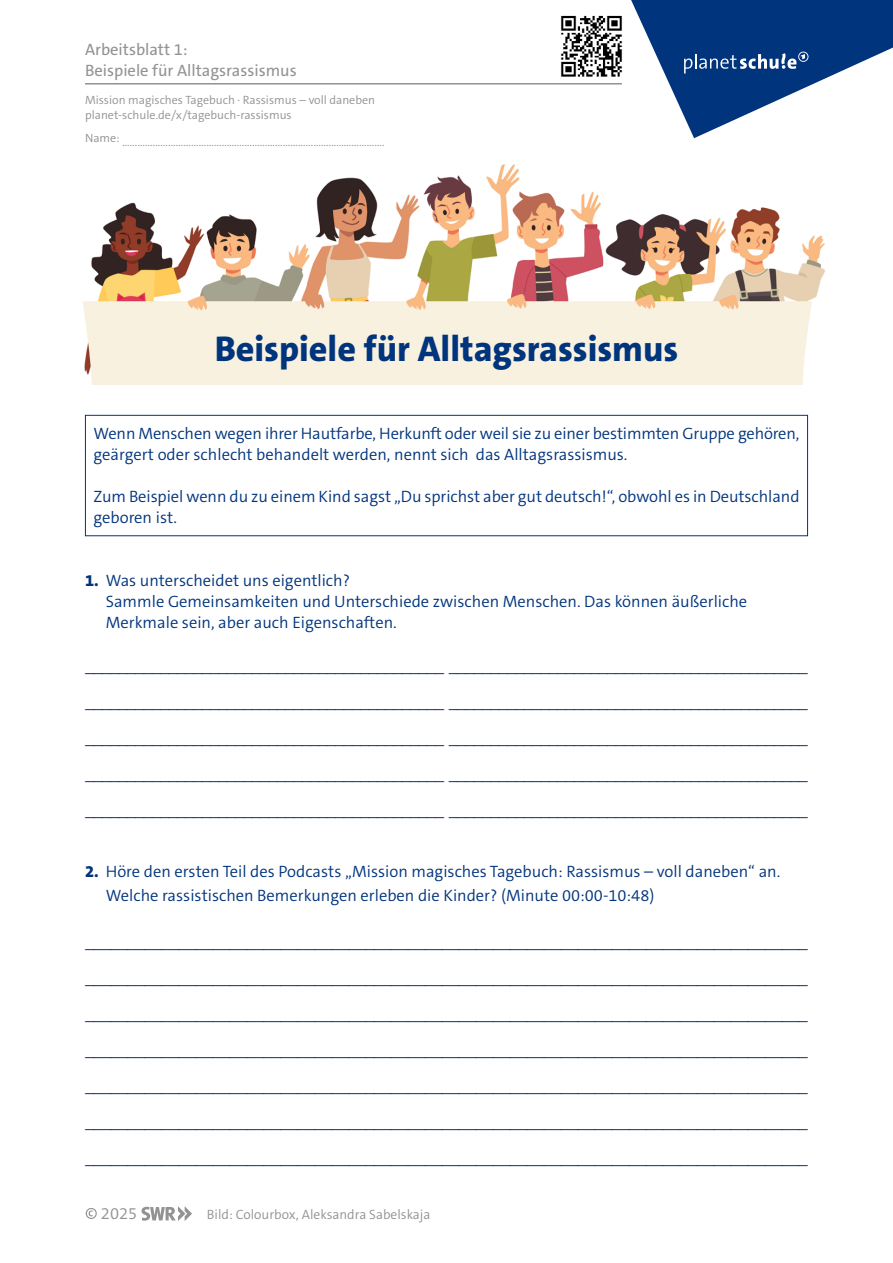
<style>
.page{position:relative;width:893px;height:1263px;background:#fff}
.page>*{position:absolute;margin:0;border:0;box-sizing:border-box;transform-origin:0 0}
.t1{font:800 36px "The Sans C5";color:#00347d}
.t2{font:300 16.5px/36px "The Sans C5";color:#00347d}
.t3{font:16.5px/21px "The Sans C5";color:#929292}
.t4{font:300 16.5px "The Sans C5";color:#929292}
.t5{font:300 13.5px "The Sans C5";color:#929292}
.t6{font:300 12px/15px "The Sans C5";color:#929292}
.s1{font-weight:800}
</style>
<div class="page">
<svg style="left:631px;top:0;width:262px;height:138px"></svg>
<hr style="left:85px;top:83px;width:537px;height:2px;background:#929292">
<svg style="left:86px;top:1208px;width:11px;height:11px"></svg>
<svg style="left:141px;top:1206px;width:51px;height:15px"></svg>
<img style="left:83px;top:164px;width:742px;height:220px">
<div style="left:85px;top:415px;width:723px;height:121px;border:1px solid #00347d"></div>
<img style="left:561px;top:15px;width:61px;height:62px">
<p class="t3" style="left:85px;top:39px;width:213px">Arbeitsblatt 1:<br>Beispiele für Alltagsrassismus</p>
<p class="t6" style="left:85px;top:93px;width:291px">Mission magisches Tagebuch ⋅ Rassismus – voll daneben planet-schule.de/x/tagebuch-rassismus</p>
<p class="t6" style="left:85px;top:135px;width:301px">Name: .......................................................................................................</p>
<h1 class="t1" style="left:215px;top:325px;width:465px">Beispiele für Alltagsrassismus</h1>
<p class="t2" style="left:94px;top:423px;width:707px;line-height:21px">Wenn Menschen wegen ihrer Hautfarbe, Herkunft oder weil sie zu einer bestimmten Gruppe gehören, geärgert oder schlecht behandelt werden, nennt sich das Alltagsrassismus.</p>
<p class="t2" style="left:94px;top:486px;width:707px;line-height:21px">Zum Beispiel wenn du zu einem Kind sagst „Du sprichst aber gut deutsch!“, obwohl es in Deutschland geboren ist.</p>
<p class="t2" style="left:106px;top:570px;width:643px;line-height:21px;text-indent:-21px"><span class="s1">1.</span> Was unterscheidet uns eigentlich?<br>Sammle Gemeinsamkeiten und Unterschiede zwischen Menschen. Das können äußerliche<br>Merkmale sein, aber auch Eigenschaften.</p>
<p class="t2" style="left:85px;top:646px;width:724px;text-align:justify">___________________________________________ ___________________________________________ ___________________________________________ ___________________________________________ ___________________________________________ ___________________________________________ ___________________________________________ ___________________________________________ ___________________________________________ ___________________________________________</p>
<p class="t2" style="left:106px;top:859px;width:676px;line-height:24px;text-indent:-21px"><span class="s1">2.</span> Höre den ersten Teil des Podcasts „Mission magisches Tagebuch: Rassismus – voll daneben“ an.<br>Welche rassistischen Bemerkungen erleben die Kinder? (Minute 00:00-10:48)</p>
<p class="t2" style="left:85px;top:922px;width:724px;text-align:justify">_____________________________________________________________________________________ _____________________________________________________________________________________ _____________________________________________________________________________________ _____________________________________________________________________________________ _____________________________________________________________________________________ _____________________________________________________________________________________ _____________________________________________________________________________________</p>
<p class="t4" style="left:101px;top:1203px;width:38px">2025</p>
<p class="t5" style="left:207px;top:1205px;width:225px">Bild: Colourbox, Aleksandra Sabelskaja</p>
</div>
